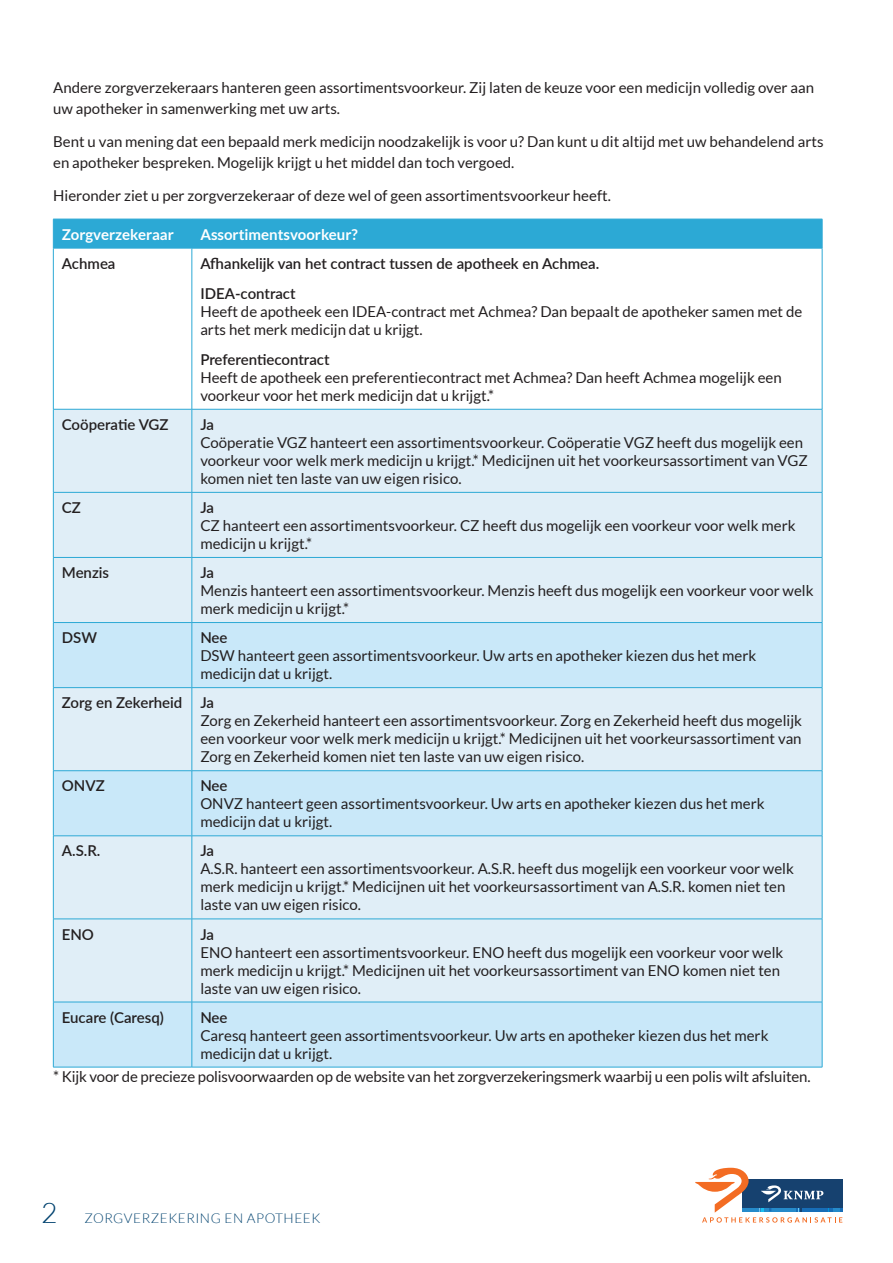
<style>
.page{position:relative;width:893px;height:1263px;background:#fff}
.page>*{position:absolute;margin:0;border:0;box-sizing:border-box;transform-origin:0 0}
.t1{font:15px/18px "Lato";color:#231f20}
.t2{font:600 15px/30px "Lato";color:#231f20}
.t3{font:700 15px "Lato";color:#fff}
.t4{font:300 13.5px "Lato";letter-spacing:.04em;color:#00426f}
.s1{font-size:28.05px}
</style>
<div class="page">
<svg style="left:695px;top:1168px;width:147px;height:54px"></svg>
<div style="left:54px;top:410px;width:768px;height:212px;background:#e0eef7"></div>
<svg style="left:54px;top:623px;width:768px;height:444px;background:#d4eaf7"></svg>
<div style="left:53px;top:219px;width:770px;height:29px;background:#2ca9d5"></div>
<hr style="left:192px;top:248px;width:630px;height:1px;background:#2ca9d5">
<hr style="left:822px;top:248px;width:1px;height:161px;background:#2ca9d5">
<hr style="left:192px;top:492px;width:630px;height:1px;background:#2ca9d5">
<hr style="left:192px;top:557px;width:630px;height:1px;background:#2ca9d5">
<hr style="left:53px;top:248px;width:139px;height:1px;background:#2ca9d5">
<hr style="left:53px;top:248px;width:1px;height:161px;background:#2ca9d5">
<hr style="left:192px;top:248px;width:1px;height:161px;background:#2ca9d5">
<hr style="left:192px;top:409px;width:1px;height:83px;background:#2ca9d5">
<hr style="left:192px;top:558px;width:1px;height:64px;background:#2ca9d5">
<hr style="left:53px;top:409px;width:139px;height:1px;background:#2ca9d5">
<hr style="left:53px;top:409px;width:1px;height:83px;background:#2ca9d5">
<hr style="left:192px;top:409px;width:630px;height:1px;background:#2ca9d5">
<hr style="left:822px;top:409px;width:1px;height:83px;background:#2ca9d5">
<hr style="left:822px;top:492px;width:1px;height:65px;background:#2ca9d5">
<hr style="left:53px;top:558px;width:1px;height:64px;background:#2ca9d5">
<hr style="left:822px;top:558px;width:1px;height:64px;background:#2ca9d5">
<hr style="left:53px;top:688px;width:1px;height:82px;background:#2ca9d5">
<hr style="left:192px;top:688px;width:1px;height:82px;background:#2ca9d5">
<hr style="left:822px;top:688px;width:1px;height:82px;background:#2ca9d5">
<hr style="left:53px;top:836px;width:1px;height:83px;background:#2ca9d5">
<hr style="left:53px;top:919px;width:1px;height:83px;background:#2ca9d5">
<hr style="left:192px;top:836px;width:1px;height:83px;background:#2ca9d5">
<hr style="left:822px;top:836px;width:1px;height:83px;background:#2ca9d5">
<hr style="left:192px;top:919px;width:1px;height:83px;background:#2ca9d5">
<hr style="left:822px;top:919px;width:1px;height:83px;background:#2ca9d5">
<hr style="left:53px;top:919px;width:139px;height:1px;background:#2ca9d5">
<hr style="left:192px;top:919px;width:630px;height:1px;background:#2ca9d5">
<hr style="left:53px;top:623px;width:1px;height:64px;background:#2ca9d5">
<hr style="left:53px;top:622px;width:139px;height:1px;background:#2ca9d5">
<hr style="left:192px;top:622px;width:630px;height:1px;background:#2ca9d5">
<hr style="left:192px;top:623px;width:1px;height:64px;background:#2ca9d5">
<hr style="left:822px;top:623px;width:1px;height:64px;background:#2ca9d5">
<hr style="left:53px;top:687px;width:139px;height:1px;background:#2ca9d5">
<hr style="left:192px;top:687px;width:630px;height:1px;background:#2ca9d5">
<hr style="left:53px;top:492px;width:139px;height:1px;background:#2ca9d5">
<hr style="left:53px;top:492px;width:1px;height:65px;background:#2ca9d5">
<hr style="left:192px;top:492px;width:1px;height:65px;background:#2ca9d5">
<hr style="left:53px;top:557px;width:139px;height:1px;background:#2ca9d5">
<hr style="left:53px;top:770px;width:139px;height:1px;background:#2ca9d5">
<hr style="left:53px;top:771px;width:1px;height:65px;background:#2ca9d5">
<hr style="left:53px;top:835px;width:139px;height:1px;background:#2ca9d5">
<hr style="left:192px;top:770px;width:630px;height:1px;background:#2ca9d5">
<hr style="left:192px;top:771px;width:1px;height:65px;background:#2ca9d5">
<hr style="left:822px;top:771px;width:1px;height:65px;background:#2ca9d5">
<hr style="left:192px;top:835px;width:630px;height:1px;background:#2ca9d5">
<hr style="left:53px;top:1002px;width:139px;height:1px;background:#2ca9d5">
<hr style="left:53px;top:1002px;width:1px;height:65px;background:#2ca9d5">
<hr style="left:53px;top:1067px;width:139px;height:1px;background:#2ca9d5">
<hr style="left:192px;top:1002px;width:630px;height:1px;background:#2ca9d5">
<hr style="left:192px;top:1002px;width:1px;height:65px;background:#2ca9d5">
<hr style="left:822px;top:1002px;width:1px;height:65px;background:#2ca9d5">
<hr style="left:192px;top:1067px;width:630px;height:1px;background:#2ca9d5">
<p class="t1" style="left:53px;top:77px;width:762px;line-height:21px">Andere zorgverzekeraars hanteren geen assortimentsvoorkeur. Zij laten de keuze voor een medicijn volledig over aan uw apotheker in samenwerking met uw arts.</p>
<p class="t1" style="left:53px;top:131px;width:772px;line-height:21px">Bent u van mening dat een bepaald merk medicijn noodzakelijk is voor u? Dan kunt u dit altijd met uw behandelend arts en apotheker bespreken. Mogelijk krijgt u het middel dan toch vergoed.</p>
<p class="t1" style="left:53px;top:186px;width:559px">Hieronder ziet u per zorgverzekeraar of deze wel of geen assortimentsvoorkeur heeft.</p>
<p class="t3" style="left:62px;top:226px;width:113px">Zorgverzekeraar</p>
<p class="t3" style="left:200px;top:226px;width:159px">Assortimentsvoorkeur?</p>
<p class="t2" style="left:62px;top:248px;width:55px">Achmea</p>
<p class="t2" style="left:200px;top:248px;width:400px">Afhankelijk van het contract tussen de apotheek en Achmea.<br>IDEA-contract</p>
<p class="t1" style="left:200px;top:302px;width:603px">Heeft de apotheek een IDEA-contract met Achmea? Dan bepaalt de apotheker samen met de arts het merk medicijn dat u krijgt.</p>
<p class="t2" style="left:200px;top:344px;width:131px">Preferentiecontract</p>
<p class="t1" style="left:200px;top:368px;width:583px">Heeft de apotheek een preferentiecontract met Achmea? Dan heeft Achmea mogelijk een voorkeur voor het merk medicijn dat u krijgt.*</p>
<p class="t2" style="left:62px;top:409px;width:108px">Coöperatie VGZ</p>
<p class="t2" style="left:200px;top:409px;width:15px">Ja</p>
<p class="t1" style="left:200px;top:433px;width:609px">Coöperatie VGZ hanteert een assortimentsvoorkeur. Coöperatie VGZ heeft dus mogelijk een voorkeur voor welk merk medicijn u krijgt.* Medicijnen uit het voorkeursassortiment van VGZ komen niet ten laste van uw eigen risico.</p>
<p class="t2" style="left:62px;top:492px;width:21px">CZ</p>
<p class="t2" style="left:200px;top:492px;width:15px">Ja</p>
<p class="t1" style="left:200px;top:516px;width:597px">CZ hanteert een assortimentsvoorkeur. CZ heeft dus mogelijk een voorkeur voor welk merk medicijn u krijgt.*</p>
<p class="t2" style="left:62px;top:557px;width:49px">Menzis</p>
<p class="t2" style="left:200px;top:557px;width:15px">Ja</p>
<p class="t1" style="left:200px;top:581px;width:615px">Menzis hanteert een assortimentsvoorkeur. Menzis heeft dus mogelijk een voorkeur voor welk merk medicijn u krijgt.*</p>
<p class="t2" style="left:62px;top:622px;width:37px">DSW</p>
<p class="t2" style="left:200px;top:622px;width:29px">Nee</p>
<p class="t1" style="left:200px;top:647px;width:557px">DSW hanteert geen assortimentsvoorkeur. Uw arts en apotheker kiezen dus het merk medicijn dat u krijgt.</p>
<p class="t2" style="left:62px;top:687px;width:154px">Zorg en Zekerheid Ja</p>
<p class="t1" style="left:200px;top:712px;width:603px;text-align:justify">Zorg en Zekerheid hanteert een assortimentsvoorkeur. Zorg en Zekerheid heeft dus mogelijk een voorkeur voor welk merk medicijn u krijgt.* Medicijnen uit het voorkeursassortiment van Zorg en Zekerheid komen niet ten laste van uw eigen risico.</p>
<p class="t2" style="left:62px;top:770px;width:44px">ONVZ</p>
<p class="t2" style="left:200px;top:770px;width:29px">Nee</p>
<p class="t1" style="left:200px;top:795px;width:566px">ONVZ hanteert geen assortimentsvoorkeur. Uw arts en apotheker kiezen dus het merk medicijn dat u krijgt.</p>
<p class="t2" style="left:62px;top:835px;width:40px">A.S.R.</p>
<p class="t2" style="left:200px;top:835px;width:15px">Ja</p>
<p class="t1" style="left:200px;top:860px;width:595px">A.S.R. hanteert een assortimentsvoorkeur. A.S.R. heeft dus mogelijk een voorkeur voor welk merk medicijn u krijgt.* Medicijnen uit het voorkeursassortiment van A.S.R. komen niet ten laste van uw eigen risico.</p>
<p class="t2" style="left:62px;top:918px;width:34px">ENO</p>
<p class="t2" style="left:200px;top:918px;width:15px">Ja</p>
<p class="t1" style="left:200px;top:943px;width:584px">ENO hanteert een assortimentsvoorkeur. ENO heeft dus mogelijk een voorkeur voor welk merk medicijn u krijgt.* Medicijnen uit het voorkeursassortiment van ENO komen niet ten laste van uw eigen risico.</p>
<p class="t2" style="left:62px;top:1001px;width:103px">Eucare (Caresq)</p>
<p class="t2" style="left:200px;top:1001px;width:29px">Nee</p>
<p class="t1" style="left:200px;top:1026px;width:570px">Caresq hanteert geen assortimentsvoorkeur. Uw arts en apotheker kiezen dus het merk medicijn dat u krijgt.</p>
<p class="t1" style="left:53px;top:1068px;width:759px">* Kijk voor de precieze polisvoorwaarden op de website van het zorgverzekeringsmerk waarbij u een polis wilt afsluiten.</p>
<p class="t4" style="left:41px;top:1210px;width:281px"><span class="s1">2</span> ZORGVERZEKERING EN APOTHEEK</p>
</div>
